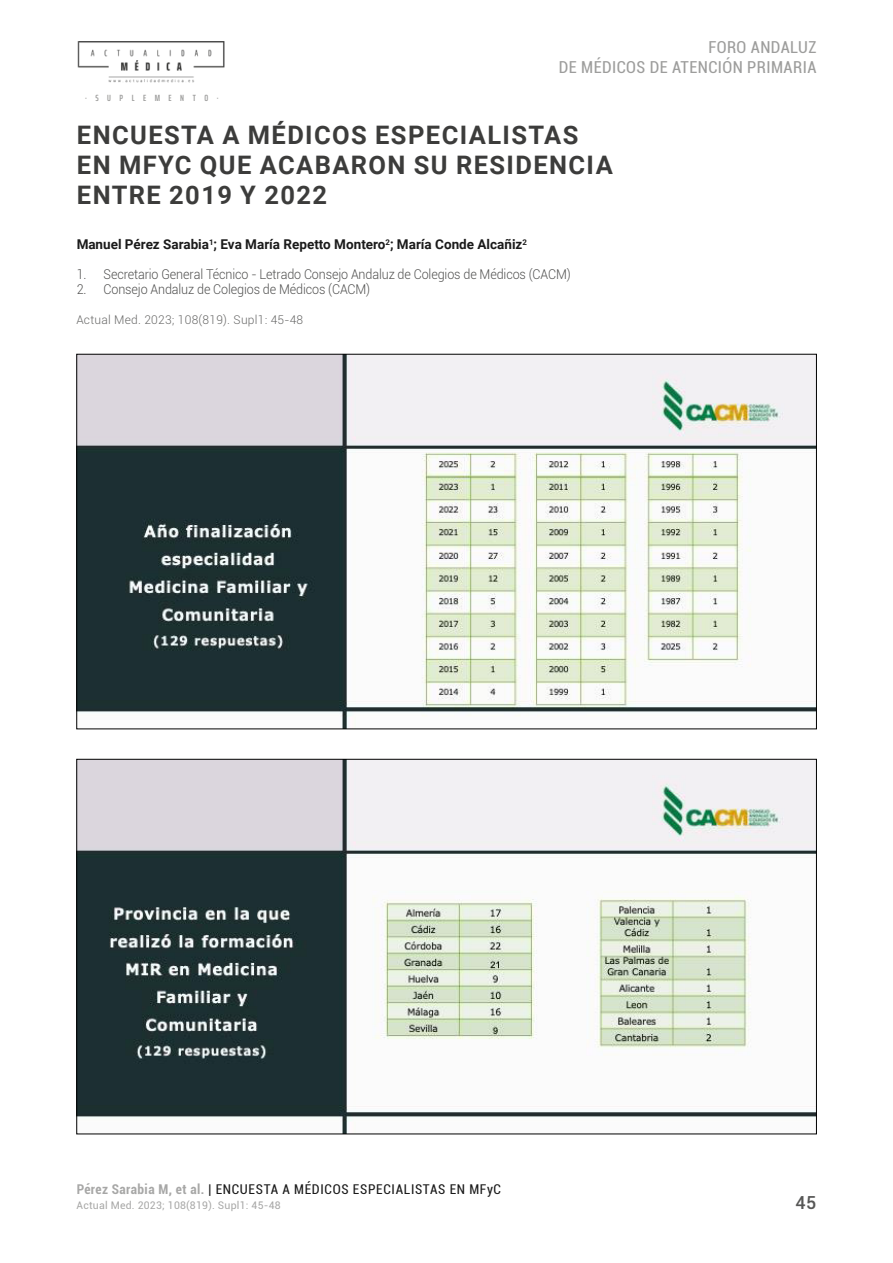
<style>
.page{position:relative;width:893px;height:1263px;background:#fff}
.page>*{position:absolute;margin:0;border:0;box-sizing:border-box;transform-origin:0 0}
.Titulo-Articulos{font:700 25.5px/30px "Roboto";letter-spacing:.055em;color:#3c3c3b}
.t1{font:500 18px "Roboto";color:#575756}
.t2{font:condensed 16.5px/19.5px "Roboto";letter-spacing:.025em;color:#9d9d9c;text-align:right}
.t3{font:300 13.5px "Roboto";letter-spacing:-.01em;color:#3c3c3b;scale:.93 1}
.t4{font:700 13.5px "Roboto";color:#000}
.t5{font:condensed 13.5px "Roboto";letter-spacing:.05em;color:#000}
.t6{font:300 12px "Roboto";letter-spacing:.02em;color:#575756}
.t7{font:10.5px "Roboto";letter-spacing:.02em;color:#9d9d9c}
.Autores{font:600 extra-condensed 9px "Saira";letter-spacing:.95em;color:#9d9d9c}
.s1{font-weight:700;color:#9d9d9c}
</style>
<div class="page">
<img style="left:77px;top:41px;width:148px;height:42px">
<img style="left:79px;top:356px;width:736px;height:371px">
<img style="left:79px;top:761px;width:736px;height:371px">
<p class="Autores" style="left:85px;top:91px;width:135px">·SUPLEMENTO·</p>
<p class="t2" style="left:559px;top:37px;width:259px">FORO ANDALUZ<br>DE MÉDICOS DE ATENCIÓN PRIMARIA</p>
<p class="Titulo-Articulos" style="left:77px;top:119px;width:537px">ENCUESTA A MÉDICOS ESPECIALISTAS<br>EN MFYC QUE ACABARON SU RESIDENCIA</p>
<p class="Titulo-Articulos" style="left:77px;top:179px;width:252px">ENTRE 2019 Y 2022</p>
<p class="t4" style="left:77px;top:235px;width:452px">Manuel Pérez Sarabia<sup>1</sup>; Eva María Repetto Montero<sup>2</sup>; María Conde Alcañiz<sup>2</sup></p>
<p class="t3" style="left:77px;top:265px;width:533px">1. Secretario General Técnico - Letrado Consejo Andaluz de Colegios de Médicos (CACM)</p>
<p class="t3" style="left:77px;top:280px;width:317px">2. Consejo Andaluz de Colegios de Médicos (CACM)</p>
<p class="t6" style="left:76px;top:311px;width:228px">Actual Med. 2023; 108(819). Supl1: 45-48</p>
<p class="t5" style="left:77px;top:1180px;width:426px"><span class="s1">Pérez Sarabia M, et al.</span> | ENCUESTA A MÉDICOS ESPECIALISTAS EN MFyC</p>
<p class="t7" style="left:77px;top:1198px;width:206px">Actual Med. 2023; 108(819). Supl1: 45-48</p>
<h2 class="t1" style="left:795px;top:1190px;width:22px">45</h2>
</div>
